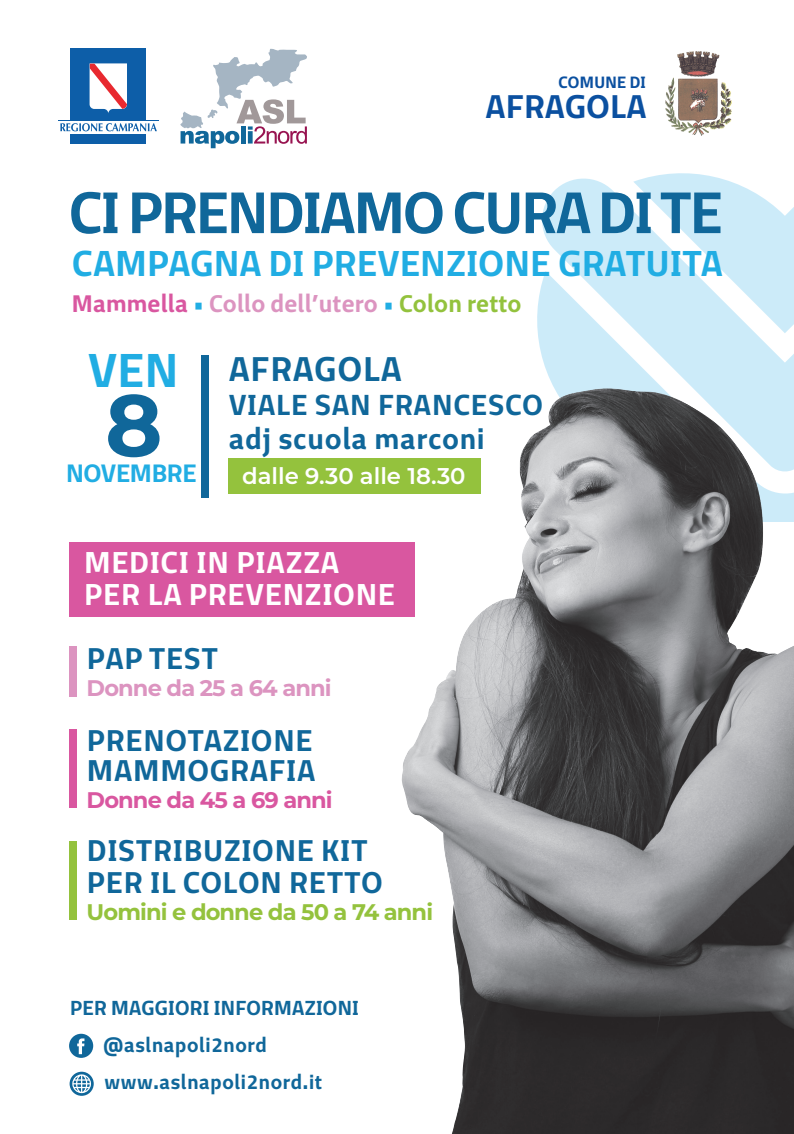
<style>
.page{position:relative;width:794px;height:1134px;background:#fff}
.page>*{position:absolute;margin:0;border:0;box-sizing:border-box;transform-origin:0 0}
.t1{font:700 87.16px "Montserrat";color:#10679a}
.t2{font:700 59.68px "Test Me Sans 02";letter-spacing:-.06em;color:#10679a}
.t3{font:700 48.56px "Test Me Sans 02";color:#21ade3}
.t4{font:700 36.8px "Test Me Sans 02";letter-spacing:-.02em;color:#21ade3}
.t5{font:700 35.08px "Test Me Sans 02";color:#10679a}
.t6{font:700 33.52px "Test Me Sans 02";letter-spacing:-.02em;color:#0b50a0}
.t7{font:700 30.84px/31.4px "Test Me Sans 02";color:#fff}
.t8{font:700 30.64px/30px "Test Me Sans 02";color:#10679a}
.t9{font:700 29.6px/34px "Test Me Sans 02";color:#10679a}
.t10{font:700 25.72px "Test Me Sans 02";letter-spacing:-.04em;color:#21ade3}
.t11{font:700 24.52px "Test Me Sans 02";letter-spacing:-.02em;color:#dc94c0}
.t12{font:600 22.8px "Montserrat";color:#fff}
.t13{font:700 22.56px "Montserrat";letter-spacing:-.04em;color:#94c23d}
.t14{font:700 22.56px "Montserrat";letter-spacing:-.04em;color:#dc94c0}
.t15{font:700 22.56px "Montserrat";letter-spacing:-.04em;color:#d957a0}
.t16{font:700 20.76px "Test Me Sans 02";letter-spacing:-.02em;color:#10679a}
.t17{font:700 20.36px/36.8px "Test Me Sans 02";color:#10679a}
.t18{font:700 16.76px "Test Me Sans 02";letter-spacing:-.02em;color:#0b50a0}
.s1{color:#d957a0}
.s2{color:#21ade3}
.s3{color:#93c23d}
</style>
<div class="page">
<svg style="left:542px;top:173px;width:252px;height:98px;fill:#ccebf9"></svg>
<svg style="left:537px;top:271px;width:257px;height:117px;fill:#ccebf9"></svg>
<img style="left:400px;top:388px;width:394px;height:746px">
<div style="left:69px;top:646px;width:8px;height:50px;background:#dc94c0"></div>
<div style="left:69px;top:729px;width:8px;height:78px;background:#d957a0"></div>
<div style="left:69px;top:841px;width:8px;height:78px;background:#94c23d"></div>
<svg style="left:180px;top:48px;width:127px;height:100px"></svg>
<div style="left:71px;top:49px;width:75px;height:95px;background:#0d5ea8"></div>
<svg style="left:60px;top:121px;width:97px;height:13px"></svg>
<svg style="left:60px;top:123px;width:97px;height:8px"></svg>
<svg style="left:90px;top:63px;width:37px;height:50px;background:#e5c7cf"></svg>
<div style="left:228px;top:458px;width:253px;height:36px;background:#94c23d"></div>
<div style="left:201px;top:356px;width:8px;height:142px;background:#10679a"></div>
<div style="left:69px;top:1034px;width:24px;height:24px;background:#10679a;border-radius:50%"></div>
<svg style="left:77px;top:1038px;width:7px;height:16px"></svg>
<svg style="left:70px;top:1072px;width:24px;height:24px"></svg>
<svg style="left:72px;top:1074px;width:19px;height:19px"></svg>
<div style="left:69px;top:542px;width:345px;height:74px;background:#d957a0"></div>
<img style="left:665px;top:52px;width:66px;height:83px">
<p class="t18" style="left:558px;top:69px;width:89px">COMUNE DI</p>
<p class="t6" style="left:485px;top:80px;width:163px">AFRAGOLA</p>
<h2 class="t2" style="left:68px;top:167px;width:657px">CI PRENDIAMO CURA DI TE</h2>
<p class="t4" style="left:72px;top:235px;width:653px">CAMPAGNA DI PREVENZIONE GRATUITA</p>
<p class="t11" style="left:71px;top:285px;width:452px"><span class="s1">Mammella</span> <span class="s2">•</span> Collo dell’utero <span class="s2">•</span> <span class="s3">Colon retto</span></p>
<h3 class="t3" style="left:87px;top:333px;width:93px">VEN</h3>
<h1 class="t1" style="left:105px;top:362px;width:59px">8</h1>
<p class="t10" style="left:66px;top:453px;width:133px">NOVEMBRE</p>
<p class="t5" style="left:228px;top:342px;width:175px">AFRAGOLA</p>
<p class="t9" style="left:228px;top:387px;width:316px">VIALE SAN FRANCESCO adj scuola marconi</p>
<p class="t12" style="left:242px;top:460px;width:225px">dalle 9.30 alle 18.30</p>
<p class="t7" style="left:84px;top:545px;width:313px">MEDICI IN PIAZZA<br>PER LA PREVENZIONE</p>
<p class="t8" style="left:87px;top:642px;width:133px">PAP TEST</p>
<p class="t14" style="left:87px;top:672px;width:246px">Donne da 25 a 64 anni</p>
<p class="t8" style="left:87px;top:723px;width:231px">PRENOTAZIONE<br>MAMMOGRAFIA</p>
<p class="t15" style="left:87px;top:783px;width:247px">Donne da 45 a 69 anni</p>
<p class="t8" style="left:87px;top:833px;width:298px;line-height:31.7px">DISTRIBUZIONE KIT<br>PER IL COLON RETTO</p>
<p class="t13" style="left:87px;top:896px;width:348px">Uomini e donne da 50 a 74 anni</p>
<p class="t16" style="left:70px;top:991px;width:291px">PER MAGGIORI INFORMAZIONI</p>
<p class="t17" style="left:103px;top:1025px;width:221px">@aslnapoli2nord www.aslnapoli2nord.it</p>
</div>
